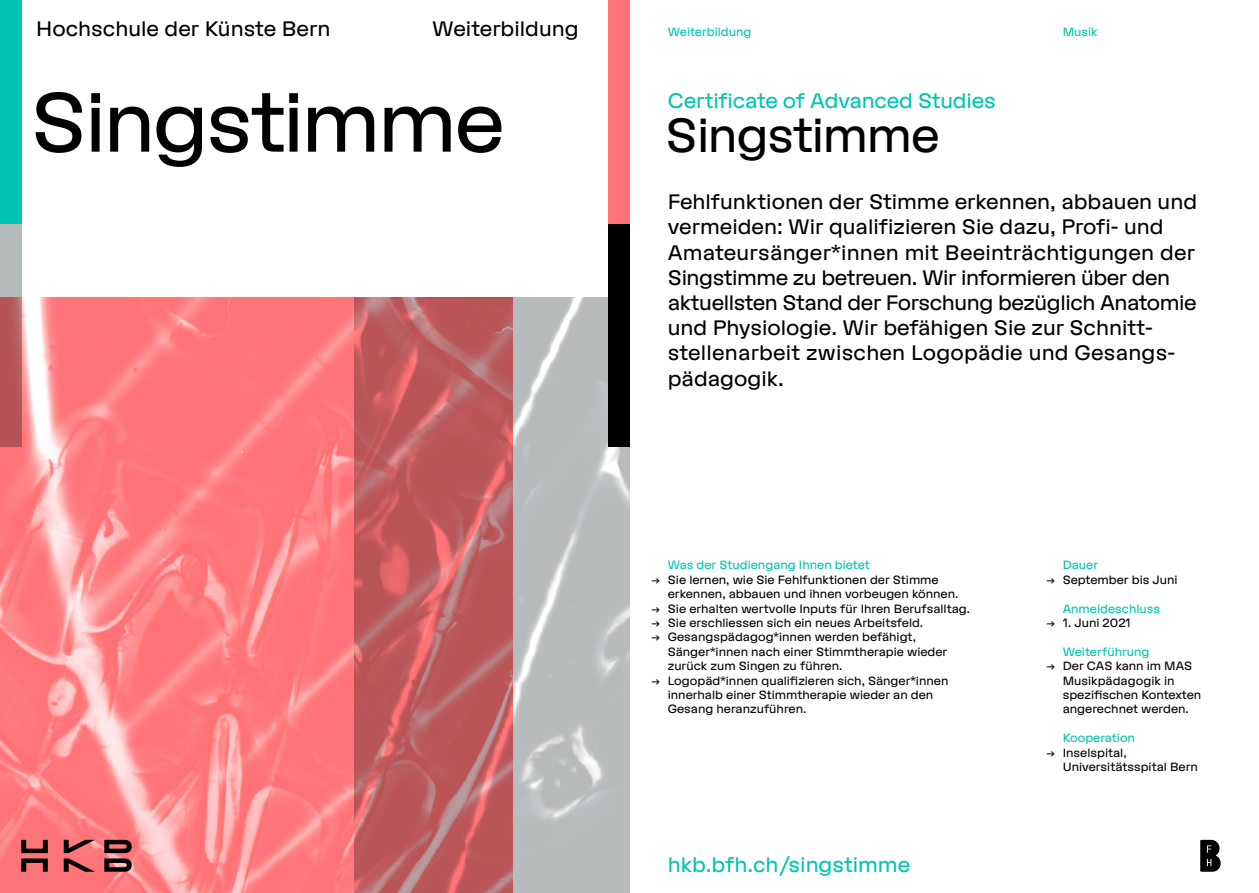
<style>
.page{position:relative;width:1259px;height:893px;background:#fff}
.page>*{position:absolute;margin:0;border:0;box-sizing:border-box;transform-origin:0 0}
.t1{font:84px "HKB Grotesk";letter-spacing:-.035em;color:#000}
.t2{font:48px "HKB Grotesk";letter-spacing:-.025em;color:#000}
.t3{font:21px/25.2px "HKB Grotesk";color:#000}
.t4{font:21px "HKB Grotesk";letter-spacing:-.01em;color:#00c4b1}
.t5{font:12px/14.4px "HKB Grotesk";color:#000}
.t6{font:12px "HKB Grotesk";color:#00c4b1}
</style>
<div class="page">
<div style="left:608px;top:224px;width:21px;height:222px;background:#000"></div>
<div style="left:608px;top:0;width:21px;height:224px;background:#ff7276"></div>
<div style="left:0;top:0;width:21px;height:224px;background:#00c3b4"></div>
<div style="left:0;top:224px;width:21px;height:222px;background:#b5babb"></div>
<img style="left:0;top:298px;width:354px;height:595px">
<img style="left:354px;top:298px;width:275px;height:595px">
<svg style="left:21px;top:840px;width:111px;height:32px"></svg>
<svg style="left:1200px;top:840px;width:20px;height:32px"></svg>
<h3 class="t3" style="left:36px;top:16px;width:296px">Hochschule der Künste Bern</h3>
<h3 class="t3" style="left:432px;top:16px;width:148px">Weiterbildung</h3>
<h1 class="t1" style="left:31px;top:72px;width:476px">Singstimme</h1>
<p class="t6" style="left:668px;top:25px;width:85px">Weiterbildung</p>
<p class="t6" style="left:1062px;top:25px;width:37px">Musik</p>
<h3 class="t4" style="left:668px;top:89px;width:329px">Certificate of Advanced Studies</h3>
<h2 class="t2" style="left:665px;top:106px;width:276px">Singstimme</h2>
<p class="t3" style="left:668px;top:189px;width:531px">Fehlfunktionen der Stimme erkennen, abbauen und vermeiden: Wir qualifizieren Sie dazu, Profi- und Amateursänger*innen mit Beeinträchtigungen der Singstimme zu betreuen. Wir informieren über den aktuellsten Stand der Forschung bezüglich Anatomie und Physiologie. Wir befähigen Sie zur Schnitt&shy;stellenarbeit zwischen Logopädie und Gesangs&shy;pädagogik.</p>
<p class="t6" style="left:668px;top:558px;width:203px">Was der Studiengang Ihnen bietet</p>
<p class="t5" style="left:668px;top:572px;width:292px;text-indent:-17px">→ Sie lernen, wie Sie Fehlfunktionen der Stimme erkennen, abbauen und ihnen vorbeugen können.</p>
<p class="t5" style="left:651px;top:601px;width:321px">→ Sie erhalten wertvolle Inputs für Ihren Berufsalltag.</p>
<p class="t5" style="left:651px;top:615px;width:274px">→ Sie erschliessen sich ein neues Arbeitsfeld.</p>
<p class="t5" style="left:668px;top:630px;width:281px;text-indent:-17px">→ Gesangspädagog*innen werden befähigt,<br>Sänger*innen nach einer Stimmtherapie wieder zurück zum Singen zu führen.</p>
<p class="t5" style="left:668px;top:673px;width:282px;text-indent:-17px">→ Logopäd*innen qualifizieren sich, Sänger*innen innerhalb einer Stimmtherapie wieder an den<br>Gesang heranzuführen.</p>
<h3 class="t4" style="left:668px;top:852px;width:244px">hkb.bfh.ch /singstimme</h3>
<p class="t6" style="left:1062px;top:558px;width:37px">Dauer</p>
<p class="t5" style="left:1045px;top:572px;width:133px">→ September bis Juni</p>
<p class="t6" style="left:1062px;top:601px;width:99px">Anmeldeschluss</p>
<p class="t5" style="left:1045px;top:615px;width:87px">→ 1. Juni 2021</p>
<p class="t6" style="left:1062px;top:644px;width:88px">Weiterführung</p>
<p class="t5" style="left:1062px;top:658px;width:140px;text-indent:-17px">→ Der CAS kann im MAS<br>Musikpädagogik in spezifischen Kontexten angerechnet werden.</p>
<p class="t6" style="left:1062px;top:731px;width:74px">Kooperation</p>
<p class="t5" style="left:1062px;top:745px;width:137px;text-indent:-17px">→ Inselspital,<br>Universitätsspital Bern</p>
</div>
